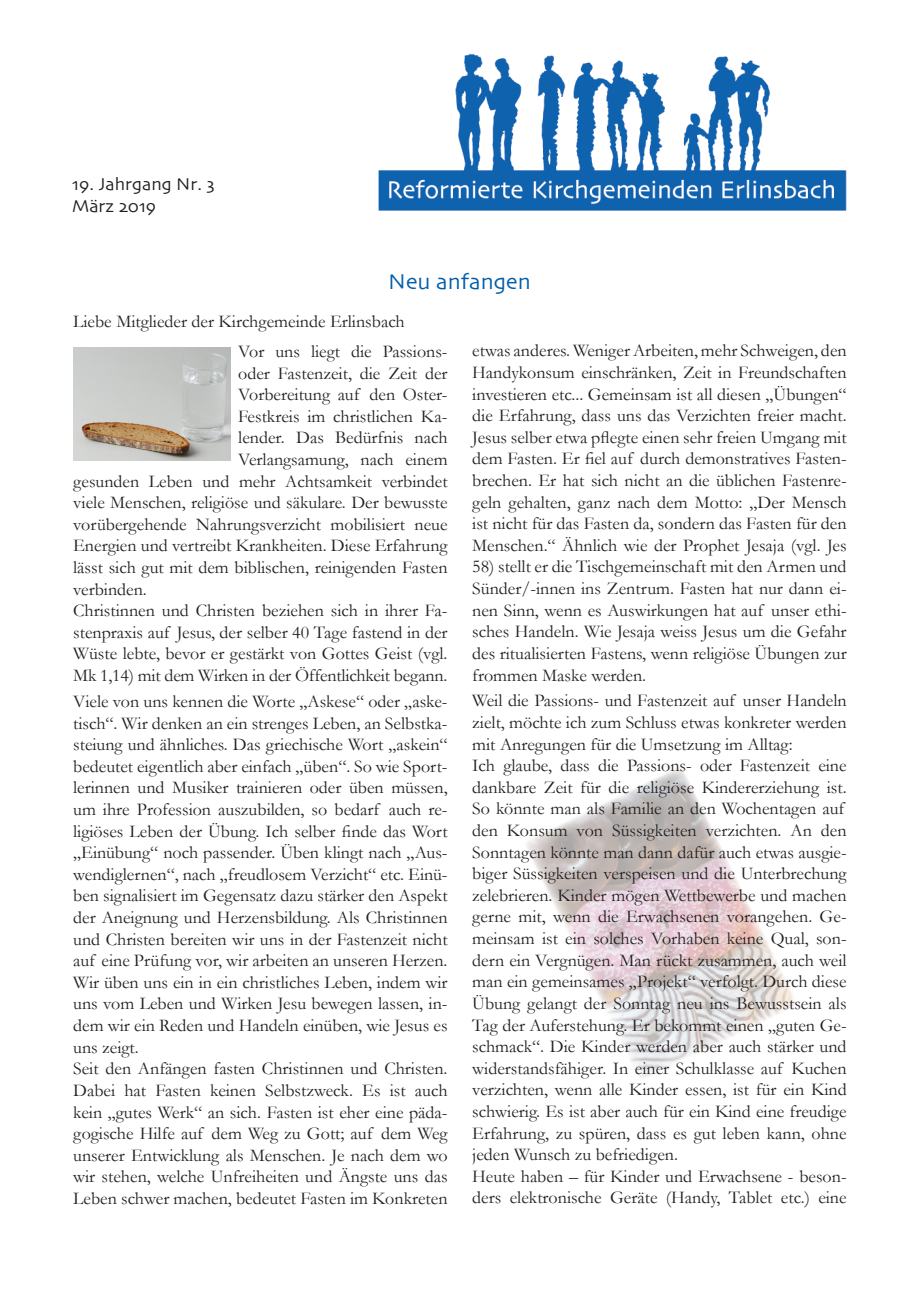
<style>
.page{position:relative;width:919px;height:1289px;background:#fff}
.page>*{position:absolute;margin:0;border:0;box-sizing:border-box;transform-origin:0 0}
.Titel{font:22.5px "Skia CC";color:#015dab}
.Titel-2{font:18px/21.6px "Garamond";color:#231f20;text-align:justify}
.t1{font:18px "Skia CC";color:#231f20}
</style>
<div class="page">
<img style="left:527px;top:769px;width:268px;height:309px">
<img style="left:378px;top:53px;width:468px;height:158px">
<img style="left:73px;top:347px;width:157px;height:113px">
<p class="t1" style="left:72px;top:174px;width:144px">19. Jahrgang Nr. 3</p>
<p class="t1" style="left:72px;top:196px;width:85px">März 2019</p>
<p class="Titel" style="left:388px;top:269px;width:144px">Neu anfangen</p>
<p class="Titel-2" style="left:73px;top:310px;width:333px">Liebe Mitglieder der Kirchgemeinde Erlinsbach</p>
<p class="Titel-2" style="left:238px;top:340px;width:211px">Vor uns liegt die Passions-</p>
<p class="Titel-2" style="left:238px;top:361px;width:211px">oder Fastenzeit, die Zeit der</p>
<p class="Titel-2" style="left:238px;top:383px;width:211px">Vorbereitung auf den Oster-</p>
<p class="Titel-2" style="left:238px;top:405px;width:211px">Festkreis im christlichen Ka-</p>
<p class="Titel-2" style="left:238px;top:426px;width:211px">lender. Das Bedürfnis nach</p>
<p class="Titel-2" style="left:238px;top:448px;width:211px">Verlangsamung, nach einem</p>
<p class="Titel-2" style="left:73px;top:469px;width:376px">gesunden Leben und mehr Achtsamkeit verbindet</p>
<p class="Titel-2" style="left:73px;top:491px;width:376px">viele Menschen, religiöse und säkulare. Der bewusste</p>
<p class="Titel-2" style="left:73px;top:513px;width:376px">vorübergehende Nahrungsverzicht mobilisiert neue</p>
<p class="Titel-2" style="left:73px;top:534px;width:376px">Energien und vertreibt Krankheiten. Diese Erfahrung</p>
<p class="Titel-2" style="left:73px;top:556px;width:376px">lässt sich gut mit dem biblischen, reinigenden Fasten</p>
<p class="Titel-2" style="left:73px;top:577px;width:75px">verbinden.</p>
<p class="Titel-2" style="left:73px;top:599px;width:376px">Christinnen und Christen beziehen sich in ihrer Fa&shy;stenpraxis auf Jesus, der selber 40 Tage fastend in der Wüste lebte, bevor er gestärkt von Gottes Geist (vgl.<br>Mk 1,14) mit dem Wirken in der Öffentlichkeit begann.</p>
<p class="Titel-2" style="left:73px;top:690px;width:376px">Viele von uns kennen die Worte „Askese“ oder „aske&shy;tisch“. Wir denken an ein strenges Leben, an Selbstka&shy;steiung und ähnliches. Das griechische Wort „askein“ bedeutet eigentlich aber einfach „üben“. So wie Sport&shy;lerinnen und Musiker trainieren oder üben müssen, um ihre Profession auszubilden, so bedarf auch re&shy;ligiöses Leben der Übung. Ich selber finde das Wort „Einübung“ noch passender. Üben klingt nach „Aus&shy;wendiglernen“, nach „freudlosem Verzicht“ etc. Einü&shy;ben signalisiert im Gegensatz dazu stärker den Aspekt der Aneignung und Herzensbildung. Als Christinnen und Christen bereiten wir uns in der Fastenzeit nicht auf eine Prüfung vor, wir arbeiten an unseren Herzen.<br>Wir üben uns ein in ein christliches Leben, indem wir uns vom Leben und Wirken Jesu bewegen lassen, in&shy;dem wir ein Reden und Handeln einüben, wie Jesus es uns zeigt.</p>
<p class="Titel-2" style="left:73px;top:1057px;width:376px">Seit den Anfängen fasten Christinnen und Christen.<br>Dabei hat Fasten keinen Selbstzweck. Es ist auch kein „gutes Werk“ an sich. Fasten ist eher eine päda&shy;gogische Hilfe auf dem Weg zu Gott; auf dem Weg unserer Entwicklung als Menschen. Je nach dem wo wir stehen, welche Unfreiheiten und Ängste uns das Leben schwer machen, bedeutet Fasten im Konkreten</p>
<p class="Titel-2" style="left:472px;top:339px;width:376px">etwas anderes. Weniger Arbeiten, mehr Schweigen, den Handykonsum einschränken, Zeit in Freundschaften investieren etc... Gemeinsam ist all diesen „Übungen“ die Erfahrung, dass uns das Verzichten freier macht.<br>Jesus selber etwa pflegte einen sehr freien Umgang mit dem Fasten. Er fiel auf durch demonstratives Fasten&shy;brechen. Er hat sich nicht an die üblichen Fastenre&shy;geln gehalten, ganz nach dem Motto: „Der Mensch ist nicht für das Fasten da, sondern das Fasten für den Menschen.“ Ähnlich wie der Prophet Jesaja (vgl. Jes</p>
<p class="Titel-2" style="left:472px;top:555px;width:376px">58) stellt er die Tischgemeinschaft mit den Armen und Sünder/-innen ins Zentrum. Fasten hat nur dann ei&shy;nen Sinn, wenn es Auswirkungen hat auf unser ethi&shy;sches Handeln. Wie Jesaja weiss Jesus um die Gefahr des ritualisierten Fastens, wenn religiöse Übungen zur frommen Maske werden.</p>
<p class="Titel-2" style="left:472px;top:689px;width:376px">Weil die Passions- und Fastenzeit auf unser Handeln zielt, möchte ich zum Schluss etwas konkreter werden mit Anregungen für die Umsetzung im Alltag:</p>
<p class="Titel-2" style="left:472px;top:754px;width:376px;text-align:left">Ich glaube, dass die Passions- oder Fastenzeit eine dankbare Zeit für die religiöse Kindererziehung ist.<br>So könnte man als Familie an den Wochentagen auf den Konsum von Süssigkeiten verzichten. An den Sonntagen könnte man dann dafür auch etwas ausgie&shy;biger Süssigkeiten verspeisen und die Unterbrechung zelebrieren. Kinder mögen Wettbewerbe und machen gerne mit, wenn die Erwachsenen vorangehen. Ge&shy;meinsam ist ein solches Vorhaben keine Qual, son&shy;dern ein Vergnügen. Man rückt zusammen, auch weil man ein gemeinsames „Projekt“ verfolgt. Durch diese Übung gelangt der Sonntag neu ins Bewusstsein als Tag der Auferstehung. Er bekommt einen „guten Ge&shy;schmack“. Die Kinder werden aber auch stärker und widerstandsfähiger. In einer Schulklasse auf Kuchen verzichten, wenn alle Kinder essen, ist für ein Kind schwierig. Es ist aber auch für ein Kind eine freudige Erfahrung, zu spüren, dass es gut leben kann, ohne jeden Wunsch zu befriedigen.</p>
<p class="Titel-2" style="left:472px;top:1164px;width:376px">Heute haben – für Kinder und Erwachsene - beson&shy;ders elektronische Geräte (Handy, Tablet etc.) eine</p>
</div>
